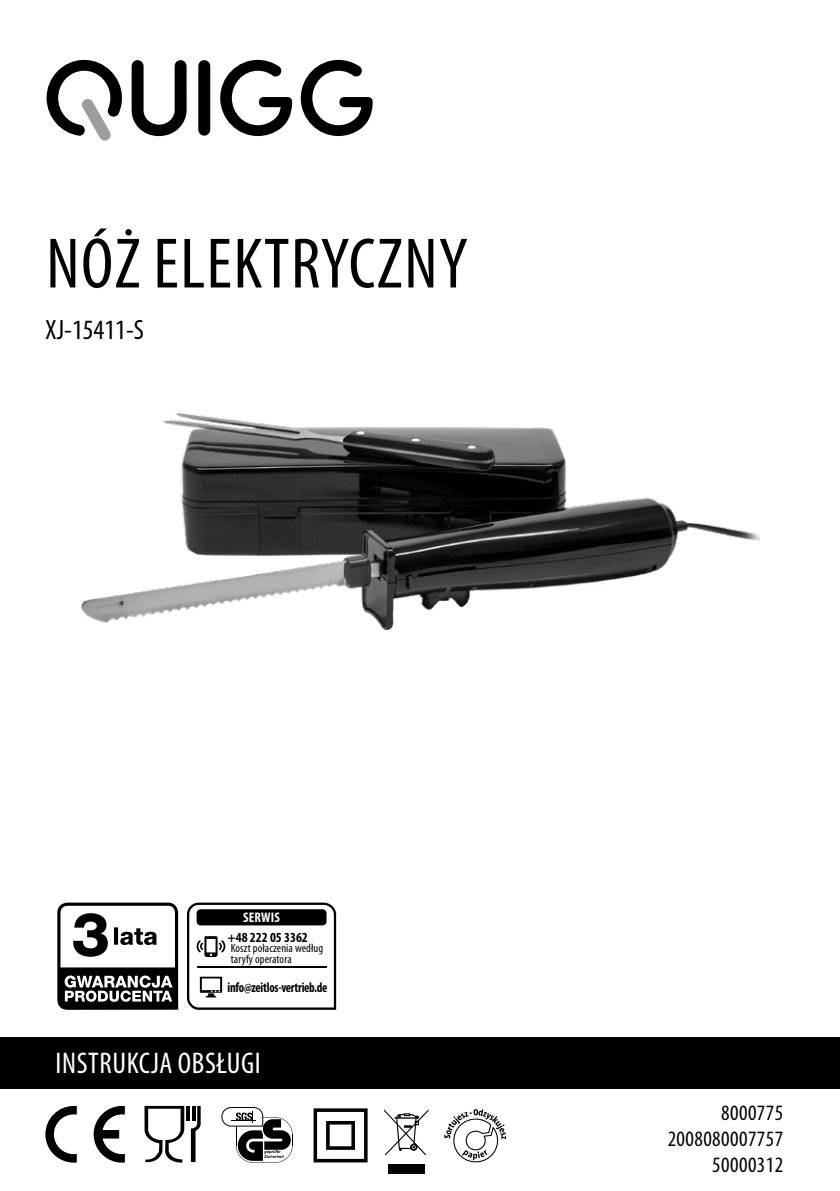
<style>
.page{position:relative;width:840px;height:1191px;background:#fff}
.page>*{position:absolute;margin:0;border:0;box-sizing:border-box;transform-origin:0 0}
.t1{font:condensed 72px "Myriad Pro";letter-spacing:.02em;color:#000}
.t2{font:condensed 30px "Myriad Pro";letter-spacing:.02em;color:#fff}
.t3{font:condensed 28px "Myriad Pro";color:#000}
.t4{font:condensed 22px/26px "Myriad Pro";letter-spacing:.02em;color:#000;text-align:right}
.t5{font:700 condensed 14px "Myriad Pro";letter-spacing:-.02em;color:#000;scale:.9 1}
.t6{font:700 condensed 14px "Myriad Pro";color:#000}
.t7{font:700 condensed 14px "Myriad Pro";letter-spacing:.01em;color:#fff}
.t8{font:condensed 12px/11px "Myriad Pro";letter-spacing:.01em;color:#000}
</style>
<div class="page">
<div style="left:0;top:1037px;width:839px;height:52px;background:#000"></div>
<svg style="left:187px;top:902px;width:149px;height:107px"></svg>
<svg style="left:57px;top:902px;width:121px;height:107px"></svg>
<img style="left:80px;top:413px;width:679px;height:216px">
<svg style="left:384px;top:1109px;width:44px;height:46px"></svg>
<div style="left:387px;top:1164px;width:37px;height:9px;background:#000"></div>
<svg style="left:144px;top:1106px;width:40px;height:56px"></svg>
<hr style="left:186px;top:1106px;width:4px;height:14px;background:#000">
<svg style="left:191px;top:1106px;width:9px;height:56px"></svg>
<svg style="left:221px;top:1107px;width:72px;height:56px"></svg>
<svg style="left:94px;top:1106px;width:31px;height:56px"></svg>
<svg style="left:45px;top:1106px;width:32px;height:56px"></svg>
<svg style="left:313px;top:1108px;width:54px;height:54px"></svg>
<svg style="left:444px;top:1109px;width:62px;height:54px"></svg>
<svg style="left:220px;top:60px;width:72px;height:76px"></svg>
<svg style="left:300px;top:60px;width:72px;height:76px"></svg>
<svg style="left:46px;top:60px;width:76px;height:81px"></svg>
<svg style="left:198px;top:60px;width:12px;height:76px"></svg>
<svg style="left:131px;top:60px;width:55px;height:76px"></svg>
<h1 class="t1" style="left:46px;top:220px;width:422px">NÓŻ ELEKTRYCZNY</h1>
<h3 class="t3" style="left:45px;top:313px;width:100px">XJ-15411-S</h3>
<p class="t7" style="left:243px;top:908px;width:38px">SERWIS</p>
<p class="t6" style="left:227px;top:928px;width:82px">+48 222 05 3362</p>
<p class="t8" style="left:231px;top:942px;width:94px">Koszt połaczenia według taryfy operatora</p>
<p class="t5" style="left:227px;top:978px;width:112px">info@zeitlos-vertrieb.de</p>
<h2 class="t2" style="left:56px;top:1044px;width:206px">INSTRUKCJA OBSŁUGI</h2>
<h3 class="t4" style="left:667px;top:1099px;width:117px">8000775<br>2008080007757<br>50000312</h3>
</div>
